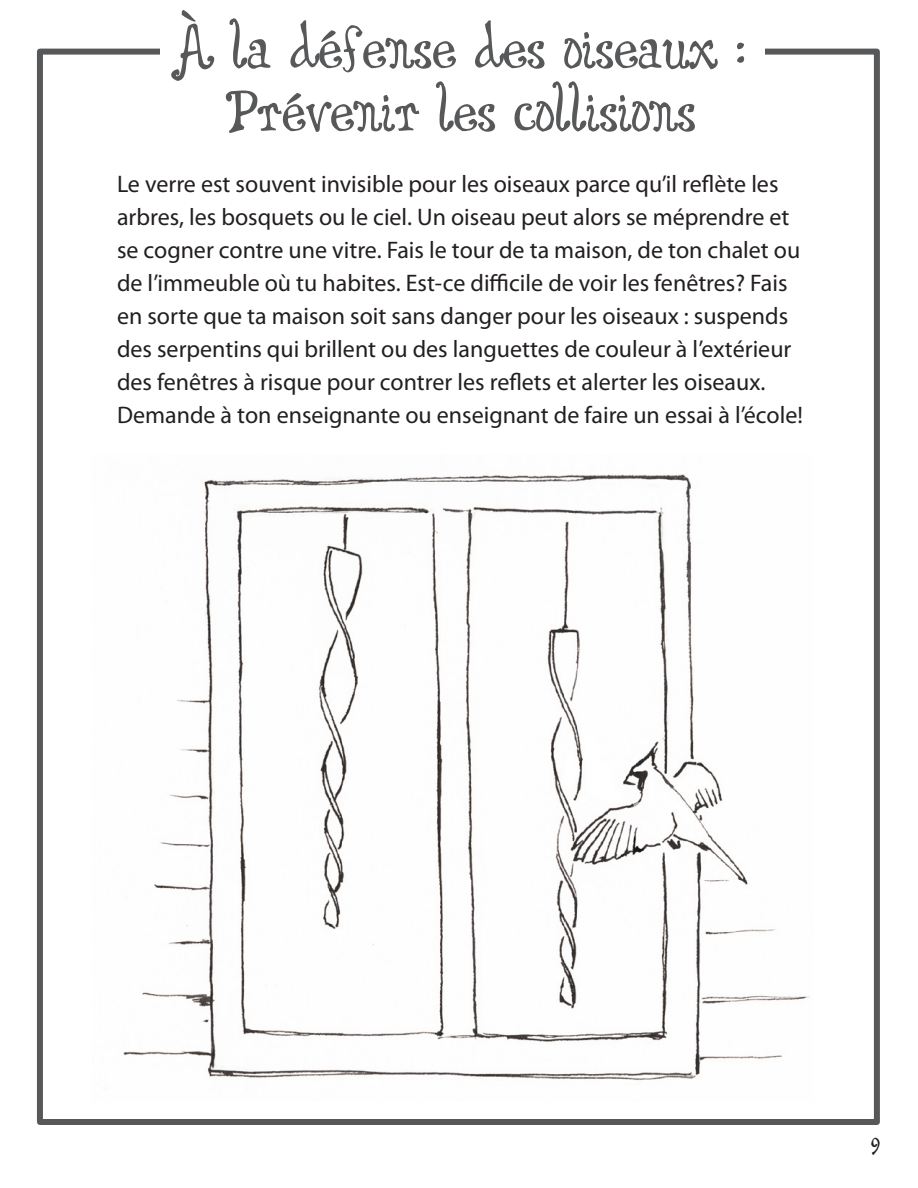
<style>
.page{position:relative;width:918px;height:1188px;background:#fff}
.page>*{position:absolute;margin:0;border:0;box-sizing:border-box;transform-origin:0 0}
.t1{font:54px "Dingle Berries";color:#57585a}
.t2{font:24px/33px "Myriad Pro";color:#231f20}
.t3{font:24px "Dingle Berries";color:#231f20}
</style>
<div class="page">
<div style="left:37px;top:49px;width:843px;height:1076px;border:6px solid #57585a"></div>
<img style="left:123px;top:474px;width:687px;height:607px">
<div style="left:160px;top:45px;width:605px;height:18px;background:#fff"></div>
<p class="t1" style="left:180px;top:14px;width:567px">A la defense des oiseaux :</p>
<p class="t1" style="left:228px;top:77px;width:470px">Prevenir les collisions</p>
<p class="t2" style="left:117px;top:168px;width:687px">Le verre est souvent invisible pour les oiseaux parce qu’il reflète les arbres, les bosquets ou le ciel. Un oiseau peut alors se méprendre et se cogner contre une vitre. Fais le tour de ta maison, de ton chalet ou de l’immeuble où tu habites. Est-ce difficile de voir les fenêtres? Fais en sorte que ta maison soit sans danger pour les oiseaux : suspends des serpentins qui brillent ou des languettes de couleur à l’extérieur des fenêtres à risque pour contrer les reflets et alerter les oiseaux.<br>Demande à ton enseignante ou enseignant de faire un essai à l’école!</p>
<p class="t3" style="left:871px;top:1131px;width:11px">9</p>
</div>
